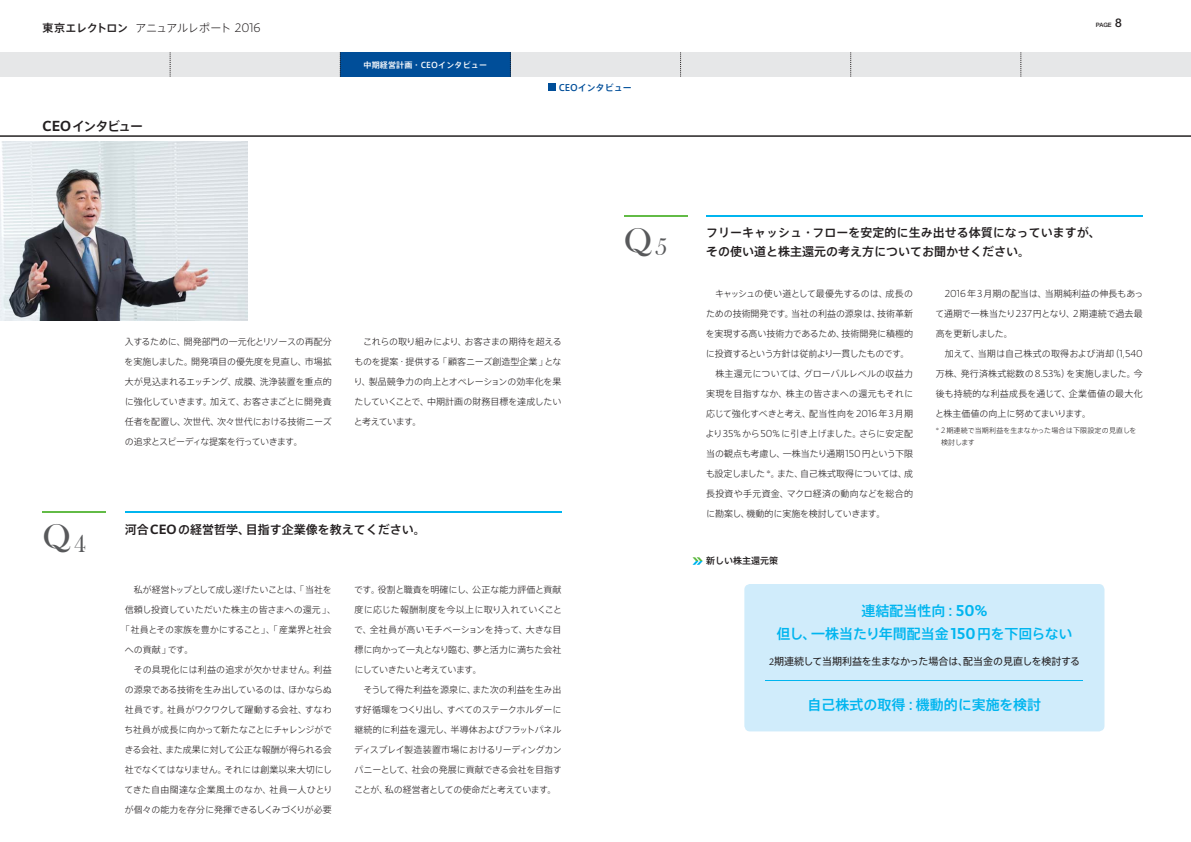
<style>
.page{position:relative;width:1191px;height:842px;background:#fff}
.page>*{position:absolute;margin:0;border:0;box-sizing:border-box;transform-origin:0 0}
.t1{font:35px "Bask Old Face";color:#58595b}
.t2{font:14px/23px "Axis Pro N Medium 90 pv RKSJ H";color:#00b5ef;text-align:center}
.t3{font:13px "Axis Pro N Medium 90 pv RKSJ H";letter-spacing:-.13em;color:#231f20}
.t4{font:12px/19px "Axis Pro N Medium 90 pv RKSJ H";color:#231f20}
.t5{font:11px "Axis Pro N Light 90 pv RKSJ H";letter-spacing:-.04em;color:#231f20}
.t6{font:10px "Axis Pro N Regular 90 pv RKSJ H";letter-spacing:-.02em;color:#231f20}
.t7{font:9px "Axis Pro N Light 90 pv RKSJ H";letter-spacing:-.01em;color:#231f20}
.t8{font:9px "Axis Pro N Light 90 pv RKSJ H";letter-spacing:.015em;color:#231f20}
.t9{font:9px "Axis Pro N Light 90 pv RKSJ H";letter-spacing:-.06em;color:#231f20}
.t10{font:9px "Axis Pro N Light 90 pv RKSJ H";letter-spacing:.025em;color:#231f20}
.t11{font:9px "Axis Pro N Light 90 pv RKSJ H";letter-spacing:-.03em;color:#231f20}
.t12{font:9px "Axis Pro N Light 90 pv RKSJ H";letter-spacing:-.04em;color:#231f20}
.t13{font:9px "Axis Pro N Light 90 pv RKSJ H";letter-spacing:.03em;color:#231f20}
.t14{font:9px "Axis Pro N Light 90 pv RKSJ H";letter-spacing:-.055em;color:#231f20}
.t15{font:9px "Axis Pro N Light 90 pv RKSJ H";letter-spacing:-.035em;color:#231f20}
.t16{font:9px "Axis Pro N Light 90 pv RKSJ H";letter-spacing:.035em;color:#231f20}
.t17{font:9px "Axis Pro N Light 90 pv RKSJ H";letter-spacing:.02em;color:#231f20}
.t18{font:9px "Axis Pro N Light 90 pv RKSJ H";letter-spacing:-.07em;color:#231f20}
.t19{font:9px "Axis Pro N Medium 90 pv RKSJ H";color:#004e99}
.t20{font:9px "Axis Pro N Medium 90 pv RKSJ H";color:#231f20}
.t21{font:9px "Axis Pro N Light 90 pv RKSJ H";letter-spacing:-.08em;color:#231f20}
.t22{font:8px "Axis Pro N Medium 90 pv RKSJ H";letter-spacing:.02em;color:#fff}
.t23{font:7px/12px "Axis Pro N Light 90 pv RKSJ H";letter-spacing:.025em;color:#231f20}
.t24{font:500 6px "Helvetica Neue";color:#231f20}
.s1{font-family:"Axis Pro N Medium 90 pv RKSJ H"}
.s2{font-family:"Typonine Sans";font-weight:300;font-size:13.2px}
.s3{font-size:12px}
.s4{font-family:"Typonine Sans";font-weight:500;font-size:15.6px}
.s5{font-family:"Typonine Sans";font-weight:500;font-size:14.4px}
.s6{font-family:"Typonine Sans";font-weight:300;font-size:10.8px}
.s7{font-family:"Typonine Sans";font-weight:300;font-size:8.4px}
.s8{font-family:"Typonine Sans";font-weight:500;font-size:16.8px}
.s9{font-family:"Typonine Sans"}
</style>
<div class="page">
<img style="left:0;top:142px;width:247px;height:178px">
<hr style="left:125px;top:512px;width:436px;height:1px;background:#00b5ef">
<hr style="left:706px;top:215px;width:436px;height:2px;background:#00b5ef">
<div style="left:744px;top:584px;width:360px;height:147px;background:#d0ecfb;border-radius:6px"></div>
<hr style="left:765px;top:680px;width:318px;height:1px;background:#00b5ef">
<svg style="left:692px;top:557px;width:10px;height:8px"></svg>
<hr style="left:43px;top:512px;width:63px;height:1px;background:#62bb46">
<hr style="left:624px;top:215px;width:63px;height:2px;background:#62bb46">
<div style="left:0;top:52px;width:170px;height:25px;background:#e6e7e8"></div>
<div style="left:170px;top:52px;width:1021px;height:25px;background:#e6e7e8"></div>
<div style="left:340px;top:52px;width:170px;height:25px;background:#004e99"></div>
<div style="left:548px;top:84px;width:8px;height:7px;background:#004e99"></div>
<svg style="left:170px;top:52px;width:1px;height:25px"></svg>
<svg style="left:340px;top:52px;width:1px;height:25px"></svg>
<svg style="left:510px;top:52px;width:1px;height:25px"></svg>
<svg style="left:680px;top:52px;width:1px;height:25px"></svg>
<svg style="left:850px;top:52px;width:1px;height:25px"></svg>
<svg style="left:1020px;top:52px;width:1px;height:25px"></svg>
<hr style="left:0;top:136px;width:1191px;height:1px;background:#231f20">
<p class="t5" style="left:43px;top:24px;width:219px"><span class="s1">東京エレクトロン</span> アニュアルレポート <span class="s2">2016</span></p>
<p class="t24" style="left:1095px;top:23px;width:27px">PAGE <span class="s3">8</span></p>
<h3 class="t3" style="left:43px;top:121px;width:102px"><span class="s4">CEO</span>インタビュー</h3>
<p class="t22" style="left:363px;top:62px;width:125px">中期経営計画・CEOインタビュー</p>
<p class="t19" style="left:558px;top:84px;width:75px">CEOインタビュー</p>
<p class="t7" style="left:125px;top:338px;width:208px">入するために、開発部門の一元化とリソースの再配分</p>
<p class="t7" style="left:124px;top:358px;width:209px">を実施しました。開発項目の優先度を見直し、市場拡</p>
<p class="t7" style="left:125px;top:378px;width:208px">大が見込まれるエッチング、成膜、洗浄装置を重点的</p>
<p class="t12" style="left:125px;top:398px;width:209px">に強化していきます。加えて、お客さまごとに開発責</p>
<p class="t7" style="left:125px;top:418px;width:208px">任者を配置し、次世代、次々世代における技術ニーズ</p>
<p class="t9" style="left:125px;top:438px;width:179px">の追求とスピーディな提案を行っていきます。</p>
<p class="t7" style="left:354px;top:338px;width:209px">　これらの取り組みにより、お客さまの期待を超える</p>
<p class="t7" style="left:354px;top:358px;width:209px">ものを提案・提供する「顧客ニーズ創造型企業」とな</p>
<p class="t7" style="left:354px;top:378px;width:209px">り、製品競争力の向上とオペレーションの効率化を果</p>
<p class="t7" style="left:354px;top:398px;width:208px">たしていくことで、中期計画の財務目標を達成したい</p>
<p class="t21" style="left:354px;top:418px;width:69px">と考えています。</p>
<h1 class="t1" style="left:624px;top:225px;width:45px">Q<sub>5</sub></h1>
<h1 class="t1" style="left:43px;top:522px;width:45px">Q<sub>4</sub></h1>
<h3 class="t4" style="left:125px;top:521px;width:302px">河合<span class="s5">CEO</span>の経営哲学、目指す企業像を教えてください。</h3>
<p class="t14" style="left:125px;top:587px;width:209px">　私が経営トップとして成し遂げたいことは、「当社を</p>
<p class="t8" style="left:125px;top:607px;width:213px">信頼し投資していただいた株主の皆さまへの還元」、</p>
<p class="t11" style="left:121px;top:627px;width:212px">「社員とその家族を豊かにすること」、「産業界と社会</p>
<p class="t7" style="left:125px;top:647px;width:70px">への貢献」です。</p>
<p class="t10" style="left:125px;top:666px;width:208px">　その具現化には利益の追求が欠かせません。利益</p>
<p class="t12" style="left:125px;top:686px;width:208px">の源泉である技術を生み出しているのは、ほかならぬ</p>
<p class="t7" style="left:125px;top:706px;width:208px">社員です。社員がワクワクして躍動する会社、すなわ</p>
<p class="t7" style="left:124px;top:726px;width:209px">ち社員が成長に向かって新たなことにチャレンジがで</p>
<p class="t7" style="left:124px;top:746px;width:209px">きる会社、また成果に対して公正な報酬が得られる会</p>
<p class="t7" style="left:125px;top:766px;width:209px">社でなくてはなりません。それには創業以来大切にし</p>
<p class="t16" style="left:124px;top:786px;width:210px">てきた自由闊達な企業風土のなか、社員一人ひとり</p>
<p class="t7" style="left:125px;top:806px;width:209px">が個々の能力を存分に発揮できるしくみづくりが必要</p>
<p class="t7" style="left:354px;top:586px;width:209px">です。役割と職責を明確にし、公正な能力評価と貢献</p>
<p class="t10" style="left:354px;top:606px;width:209px">度に応じた報酬制度を今以上に取り入れていくこと</p>
<p class="t7" style="left:354px;top:626px;width:209px">で、全社員が高いモチベーションを持って、大きな目</p>
<p class="t7" style="left:354px;top:646px;width:208px">標に向かって一丸となり臨む、夢と活力に満ちた会社</p>
<p class="t18" style="left:354px;top:666px;width:129px">にしていきたいと考えています。</p>
<p class="t7" style="left:354px;top:686px;width:208px">　そうして得た利益を源泉に、また次の利益を生み出</p>
<p class="t11" style="left:354px;top:706px;width:209px">す好循環をつくり出し、すべてのステークホルダーに</p>
<p class="t7" style="left:354px;top:726px;width:208px">継続的に利益を還元し、半導体およびフラットパネル</p>
<p class="t15" style="left:354px;top:746px;width:209px">ディスプレイ製造装置市場におけるリーディングカン</p>
<p class="t7" style="left:354px;top:766px;width:209px">パニーとして、社会の発展に貢献できる会社を目指す</p>
<p class="t9" style="left:354px;top:786px;width:204px">ことが、私の経営者としての使命だと考えています。</p>
<h3 class="t4" style="left:706px;top:225px;width:396px">フリーキャッシュ・フローを安定的に生み出せる体質になっていますが、その使い道と株主還元の考え方についてお聞かせください。</h3>
<p class="t7" style="left:706px;top:290px;width:208px">　キャッシュの使い道として最優先するのは、成長の</p>
<p class="t7" style="left:706px;top:310px;width:208px">ための技術開発です。当社の利益の源泉は、技術革新</p>
<p class="t7" style="left:706px;top:330px;width:209px">を実現する高い技術力であるため、技術開発に積極的</p>
<p class="t9" style="left:706px;top:350px;width:205px">に投資するという方針は従前より一貫したものです。</p>
<p class="t17" style="left:706px;top:370px;width:208px">　株主還元については、グローバルレベルの収益力</p>
<p class="t8" style="left:706px;top:390px;width:208px">実現を目指すなか、株主の皆さまへの還元もそれに</p>
<p class="t7" style="left:706px;top:410px;width:208px">応じて強化すべきと考え、配当性向を<span class="s6">2016</span>年<span class="s6">3</span>月期</p>
<p class="t7" style="left:705px;top:430px;width:209px">より<span class="s6">35%</span>から<span class="s6">50%</span>に引き上げました。さらに安定配</p>
<p class="t7" style="left:706px;top:450px;width:208px">当の観点も考慮し、一株当たり通期<span class="s6">150</span>円という下限</p>
<p class="t7" style="left:706px;top:470px;width:209px">も設定しました<span class="s6">*</span>。また、自己株式取得については、成</p>
<p class="t13" style="left:706px;top:490px;width:208px">長投資や手元資金、マクロ経済の動向などを総合的</p>
<p class="t7" style="left:706px;top:510px;width:181px">に勘案し、機動的に実施を検討していきます。</p>
<p class="t20" style="left:706px;top:557px;width:73px">新しい株主還元策</p>
<p class="t8" style="left:944px;top:290px;width:200px"><span class="s6">2016</span>年<span class="s6">3</span>月期の配当は、当期純利益の伸長もあっ</p>
<p class="t7" style="left:935px;top:310px;width:209px">て通期で一株当たり<span class="s6">237</span>円となり、<span class="s6">2</span>期連続で過去最</p>
<p class="t9" style="left:935px;top:330px;width:79px">高を更新しました。</p>
<p class="t10" style="left:945px;top:350px;width:199px">加えて、当期は自己株式の取得および消却（<span class="s6">1,540</span></p>
<p class="t8" style="left:935px;top:370px;width:208px">万株、発行済株式総数の<span class="s6">8.53%</span>）を実施しました。今</p>
<p class="t13" style="left:935px;top:390px;width:208px">後も持続的な利益成長を通じて、企業価値の最大化</p>
<p class="t7" style="left:935px;top:410px;width:157px">と株主価値の向上に努めてまいります。</p>
<p class="t23" style="left:941px;top:425px;width:197px;text-indent:-5px"><span class="s7">* 2</span>期連続で当期利益を生まなかった場合は下限設定の見直しを検討します</p>
<h2 class="t2" style="left:776px;top:601px;width:297px">連結配当性向：<span class="s8">50%<br></span>但し、一株当たり年間配当金<span class="s8">150</span>円を下回らない</h2>
<p class="t6" style="left:769px;top:658px;width:312px"><span class="s9">2</span>期連続して当期利益を生まなかった場合は、配当金の見直しを検討する</p>
<h2 class="t2" style="left:807px;top:695px;width:235px">自己株式の取得：機動的に実施を検討</h2>
</div>
